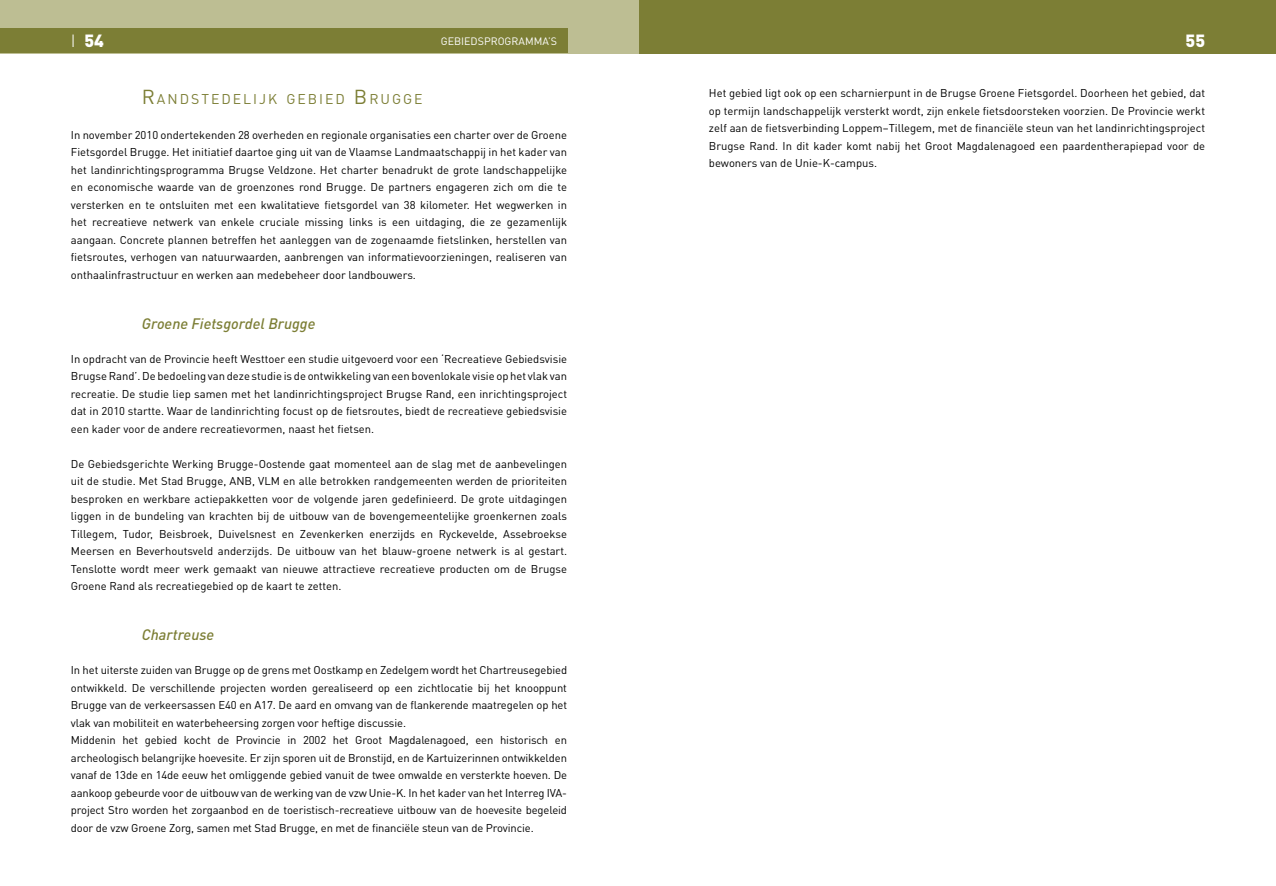
<style>
.page{position:relative;width:1276px;height:886px;background:#fff}
.page>*{position:absolute;margin:0;border:0;box-sizing:border-box;transform-origin:0 0}
.t1{font:900 17.5px "DINOT";color:#fff}
.t2{font:italic 500 15px "DINOT";color:#7c7e35}
.t3{font:14px "DINOT";letter-spacing:.145em;color:#7c7e35}
.t4{font:11.25px/17.5px "DINOT";letter-spacing:-.01em;color:#000;text-align:justify}
.t5{font:10.62px "DINOT";color:#fff}
.s1{font-weight:300}
.s2{font-size:20px}
</style>
<div class="page">
<div style="left:638px;top:0;width:638px;height:53px;background:#7c7e35"></div>
<div style="left:0;top:0;width:638px;height:53px;background:#bdbe93"></div>
<div style="left:0;top:28px;width:567px;height:25px;background:#7c7e35"></div>
<h1 class="t1" style="left:71px;top:29px;width:34px"><span class="s1">I</span> 54</h1>
<p class="t5" style="left:441px;top:34px;width:118px">GEBIEDSPROGRAMMA’S</p>
<h1 class="t1" style="left:1185px;top:29px;width:21px">55</h1>
<p class="t3" style="left:142px;top:89px;width:282px"><span class="s2">R</span>ANDSTEDELIJK GEBIED <span class="s2">B</span> RUGGE</p>
<p class="t4" style="left:71px;top:126px;width:498px">In november 2010 ondertekenden 28 overheden en regionale organisaties een charter over de Groene Fietsgordel Brugge. Het initiatief daartoe ging uit van de Vlaamse Landmaatschappij in het kader van het landinrichtingsprogramma Brugse Veldzone. Het charter benadrukt de grote landschappelijke en economische waarde van de groenzones rond Brugge. De partners engageren zich om die te versterken en te ontsluiten met een kwalitatieve fietsgordel van 38 kilometer. Het wegwerken in het recreatieve netwerk van enkele cruciale missing links is een uitdaging, die ze gezamenlijk aangaan. Concrete plannen betreffen het aanleggen van de zogenaamde fietslinken, herstellen van fietsroutes, verhogen van natuurwaarden, aanbrengen van informatievoorzieningen, realiseren van onthaalinfrastructuur en werken aan medebeheer door landbouwers.</p>
<h2 class="t2" style="left:142px;top:313px;width:175px">Groene Fietsgordel Brugge</h2>
<p class="t4" style="left:71px;top:349px;width:498px">In opdracht van de Provincie heeft Westtoer een studie uitgevoerd voor een ‘Recreatieve Gebiedsvisie Brugse Rand’. De bedoeling van deze studie is de ontwikkeling van een bovenlokale visie op het vlak van recreatie. De studie liep samen met het landinrichtingsproject Brugse Rand, een inrichtingsproject dat in 2010 startte. Waar de landinrichting focust op de fietsroutes, biedt de recreatieve gebiedsvisie een kader voor de andere recreatievormen, naast het fietsen.</p>
<p class="t4" style="left:71px;top:454px;width:498px">De Gebiedsgerichte Werking Brugge-Oostende gaat momenteel aan de slag met de aanbevelingen uit de studie. Met Stad Brugge, ANB, VLM en alle betrokken randgemeenten werden de prioriteiten besproken en werkbare actiepakketten voor de volgende jaren gedefinieerd. De grote uitdagingen liggen in de bundeling van krachten bij de uitbouw van de bovengemeentelijke groenkernen zoals Tillegem, Tudor, Beisbroek, Duivelsnest en Zevenkerken enerzijds en Ryckevelde, Assebroekse Meersen en Beverhoutsveld anderzijds. De uitbouw van het blauw-groene netwerk is al gestart.<br>Tenslotte wordt meer werk gemaakt van nieuwe attractieve recreatieve producten om de Brugse Groene Rand als recreatiegebied op de kaart te zetten.</p>
<h2 class="t2" style="left:142px;top:624px;width:74px">Chartreuse</h2>
<p class="t4" style="left:71px;top:661px;width:498px;text-align:left">In het uiterste zuiden van Brugge op de grens met Oostkamp en Zedelgem wordt het Chartreusegebied ontwikkeld. De verschillende projecten worden gerealiseerd op een zichtlocatie bij het knooppunt Brugge van de verkeersassen E40 en A17. De aard en omvang van de flankerende maatregelen op het vlak van mobiliteit en waterbeheersing zorgen voor heftige discussie.<br>Middenin het gebied kocht de Provincie in 2002 het Groot Magdalenagoed, een historisch en archeologisch belangrijke hoevesite. Er zijn sporen uit de Bronstijd, en de Kartuizerinnen ontwikkelden vanaf de 13de en 14de eeuw het omliggende gebied vanuit de twee omwalde en versterkte hoeven. De aankoop gebeurde voor de uitbouw van de werking van de vzw Unie-K. In het kader van het Interreg IVA&shy;project Stro worden het zorgaanbod en de toeristisch-recreatieve uitbouw van de hoevesite begeleid door de vzw Groene Zorg, samen met Stad Brugge, en met de financiële steun van de Provincie.</p>
<p class="t4" style="left:709px;top:84px;width:498px">Het gebied ligt ook op een scharnierpunt in de Brugse Groene Fietsgordel. Doorheen het gebied, dat op termijn landschappelijk versterkt wordt, zijn enkele fietsdoorsteken voorzien. De Provincie werkt zelf aan de fietsverbinding Loppem–Tillegem, met de financiële steun van het landinrichtingsproject Brugse Rand. In dit kader komt nabij het Groot Magdalenagoed een paardentherapiepad voor de bewoners van de Unie-K-campus.</p>
</div>
